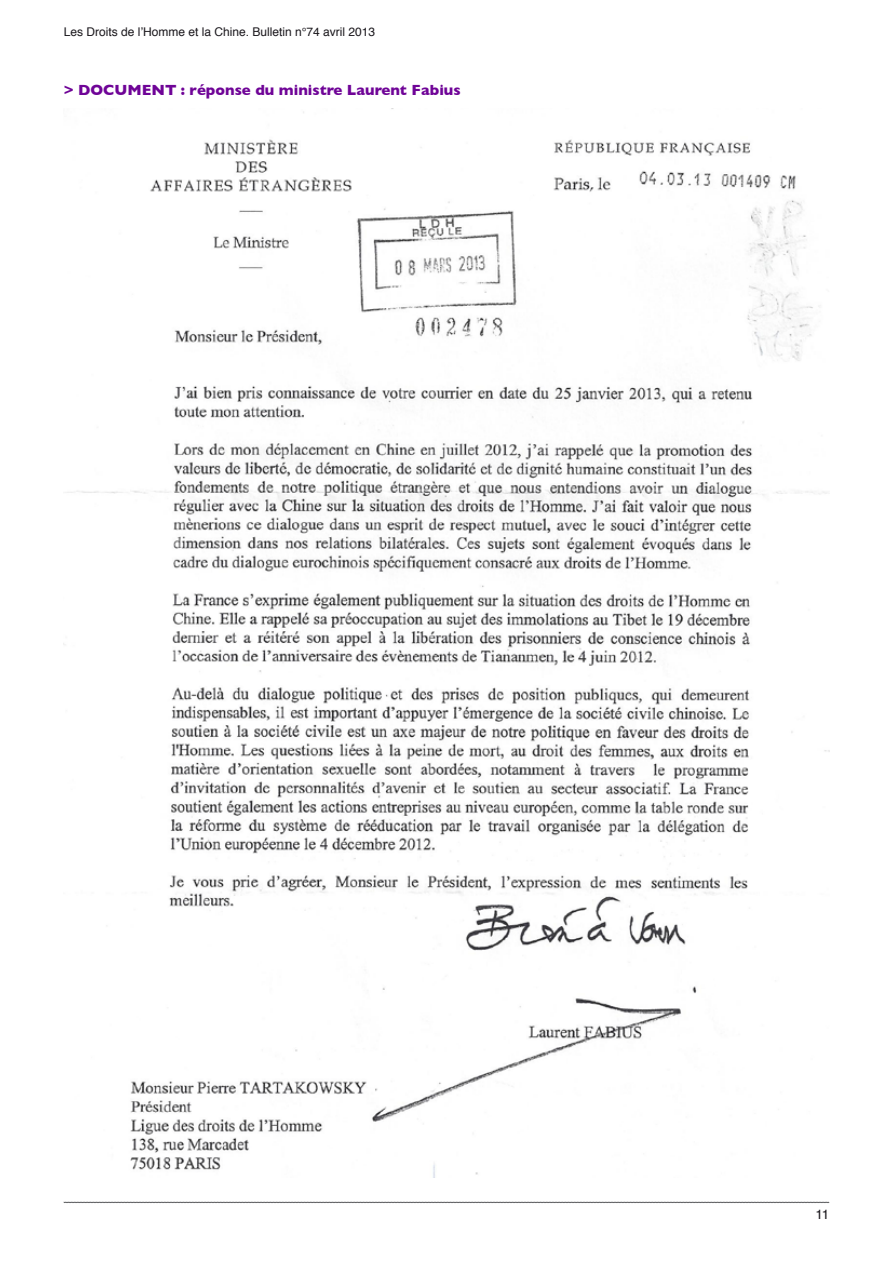
<style>
.page{position:relative;width:893px;height:1263px;background:#fff}
.page>*{position:absolute;margin:0;border:0;box-sizing:border-box;transform-origin:0 0}
.t1{font:700 15px "Gill Sans";color:#6f0497}
.t2{font:13.5px "Helvetica";color:#1a171c}
.t3{font:12px "Helvetica";color:#1a171c}
</style>
<div class="page">
<svg style="left:64px;top:1202px;width:765px;height:1px"></svg>
<img style="left:64px;top:108px;width:765px;height:1070px">
<p class="t3" style="left:64px;top:22px;width:313px">Les Droits de l’Homme et la Chine. Bulletin n°74 avril 2013</p>
<p class="t1" style="left:64px;top:81px;width:399px">&gt; DOCUMENT : réponse du ministre Laurent Fabius</p>
<p class="t2" style="left:815px;top:1203px;width:16px">11</p>
</div>
